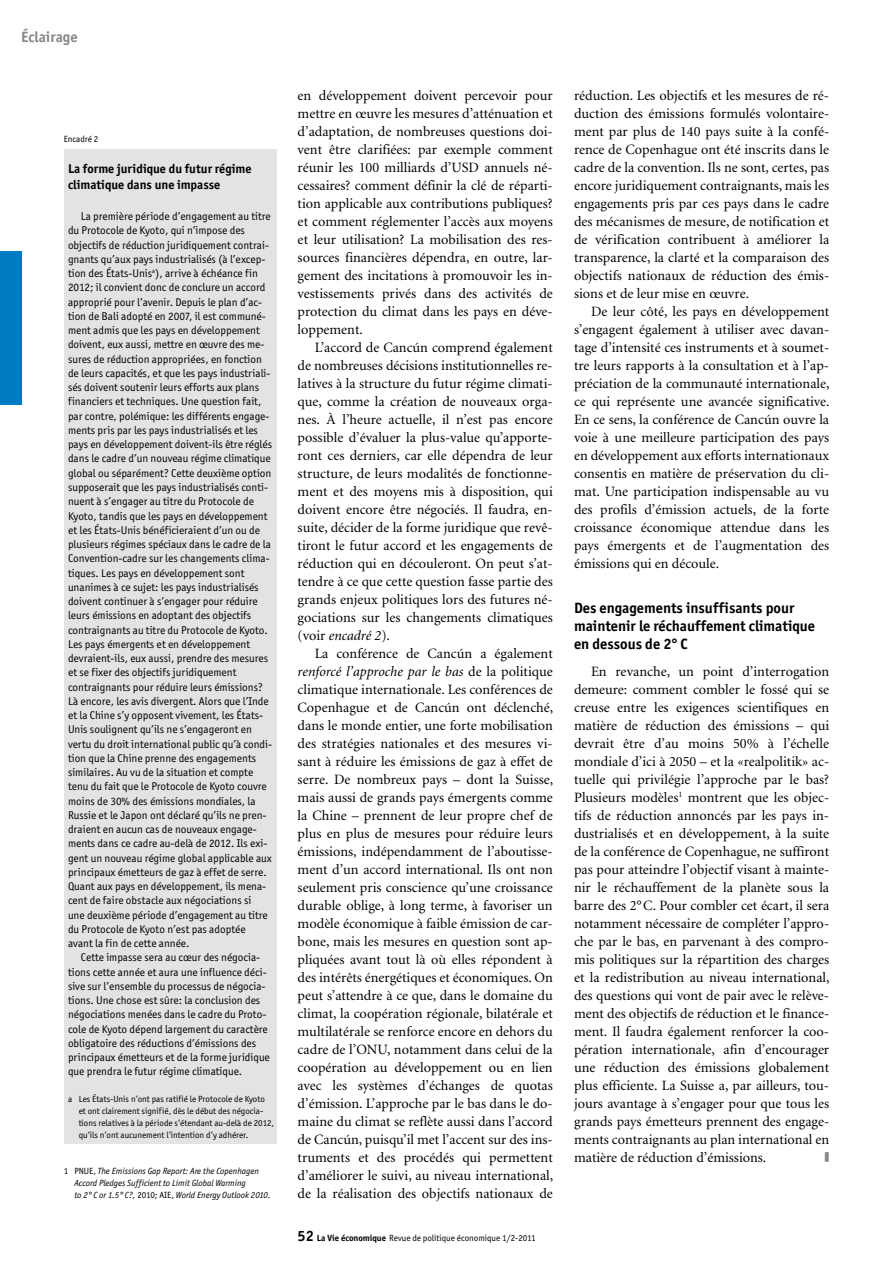
<style>
.page{position:relative;width:893px;height:1263px;background:#fff}
.page>*{position:absolute;margin:0;border:0;box-sizing:border-box;transform-origin:0 0}
.t1{font:700 15px/18px "Officina San ITC";color:#000}
.t2{font:700 15px "Officina San ITC";color:#868786}
.t3{font:14.25px/18px "Minion";color:#000;text-align:justify}
.t4{font:700 12.75px/16.5px "Officina San ITC";color:#000}
.t5{font:12px "Universal Newswith Comm Pi";color:#868786;scale:.4 1}
.t6{font:11.25px/14.2px "Officina San ITC";color:#000}
.t7{font:9px/12px "Officina San ITC";color:#000}
.t8{font:italic 9px/12px "Officina San ITC";color:#000}
.s1{font-style:normal}
.s2{font-style:italic}
.s3{font-weight:700;font-size:15px}
.s4{font-weight:700}
</style>
<div class="page">
<div style="left:0;top:252px;width:21px;height:153px;background:#007ac3"></div>
<div style="left:64px;top:150px;width:212px;height:994px;background:#e3e3e3"></div>
<p class="t2" style="left:21px;top:27px;width:58px">Éclairage</p>
<p class="t7" style="left:64px;top:132px;width:36px">Encadré 2</p>
<p class="t4" style="left:68px;top:160px;width:185px">La forme juridique du futur régime climatique dans une impasse</p>
<p class="t6" style="left:68px;top:209px;width:206px;text-indent:13px">La première période d’engagement au titre du Protocole de Kyoto, qui n’impose des objectifs de réduction juridiquement contrai&shy;gnants qu’aux pays industrialisés (à l’excep&shy;tion des États-Unis<sup>a</sup>), arrive à échéance fin 2012; il convient donc de conclure un accord approprié pour l’avenir. Depuis le plan d’ac&shy;tion de Bali adopté en 2007, il est communé&shy;ment admis que les pays en développement doivent, eux aussi, mettre en œuvre des me&shy;sures de réduction appropriées, en fonction de leurs capacités, et que les pays industriali&shy;sés doivent soutenir leurs efforts aux plans financiers et techniques. Une question fait, par contre, polémique: les différents engage&shy;ments pris par les pays industrialisés et les pays en développement doivent-ils être réglés dans le cadre d’un nouveau régime climatique global ou séparément? Cette deuxième option supposerait que les pays industrialisés conti&shy;nuent à s’engager au titre du Protocole de Kyoto, tandis que les pays en développement et les États-Unis bénéficieraient d’un ou de plusieurs régimes spéciaux dans le cadre de la Convention-cadre sur les changements clima&shy;tiques. Les pays en développement sont unanimes à ce sujet: les pays industrialisés doivent continuer à s’engager pour réduire leurs émissions en adoptant des objectifs contraignants au titre du Protocole de Kyoto.<br>Les pays émergents et en développement devraient-ils, eux aussi, prendre des mesures et se fixer des objectifs juridiquement contraignants pour réduire leurs émissions?<br>Là encore, les avis divergent. Alors que l’Inde et la Chine s’y opposent vivement, les États-Unis soulignent qu’ils ne s’engageront en vertu du droit international public qu’à condi&shy;tion que la Chine prenne des engagements similaires. Au vu de la situation et compte tenu du fait que le Protocole de Kyoto couvre moins de 30% des émissions mondiales, la Russie et le Japon ont déclaré qu’ils ne pren&shy;draient en aucun cas de nouveaux engage&shy;ments dans ce cadre au-delà de 2012. Ils exi&shy;gent un nouveau régime global applicable aux principaux émetteurs de gaz à effet de serre.<br>Quant aux pays en développement, ils mena&shy;cent de faire obstacle aux négociations si<br>une deuxième période d’engagement au titre du Protocole de Kyoto n’est pas adoptée avant la fin de cette année.</p>
<p class="t6" style="left:68px;top:950px;width:203px;text-indent:13px">Cette impasse sera au cœur des négocia&shy;tions cette année et aura une influence déci&shy;sive sur l’ensemble du processus de négocia&shy;tions. Une chose est sûre: la conclusion des négociations menées dans le cadre du Proto&shy;cole de Kyoto dépend largement du caractère obligatoire des réductions d’émissions des principaux émetteurs et de la forme juridique que prendra le futur régime climatique.</p>
<p class="t7" style="left:79px;top:1092px;width:197px;text-indent:-11px">a Les États-Unis n’ont pas ratifié le Protocole de Kyoto et ont clairement signifié, dès le début des négocia&shy;tions relatives à la période s’étendant au-delà de 2012, qu’ils n’ont aucunement l’intention d’y adhérer.</p>
<p class="t8" style="left:74px;top:1164px;width:198px;text-indent:-11px"><span class="s1">1 PNUE,</span> The Emissions Gap Report: Are the Copenhagen<br>Accord Pledges Sufficient to Limit Global Warming<br>to 2°C or 1.5° C?, <span class="s1">2010; AIE,</span> World Energy Outlook 2010.</p>
<p class="t3" style="left:298px;top:86px;width:257px">en développement doivent percevoir pour mettre en œuvre les mesures d’atténuation et d’adaptation, de nombreuses questions doi&shy;vent être clarifiées: par exemple comment réunir les 100 milliards d’USD annuels né&shy;cessaires? comment définir la clé de réparti&shy;tion applicable aux contributions publiques? et comment réglementer l’accès aux moyens et leur utilisation? La mobilisation des res&shy;sources financières dépendra, en outre, lar&shy;gement des incitations à promouvoir les in&shy;vestissements privés dans des activités de protection du climat dans les pays en déve&shy;loppement.</p>
<p class="t3" style="left:298px;top:338px;width:257px;text-indent:17px">L’accord de Cancún comprend également de nombreuses décisions institutionnelles re&shy;latives à la structure du futur régime climati&shy;que, comme la création de nouveaux orga&shy;nes. À l’heure actuelle, il n’est pas encore possible d’évaluer la plus-value qu’apporte&shy;ront ces derniers, car elle dépendra de leur structure, de leurs modalités de fonctionne&shy;ment et des moyens mis à disposition, qui doivent encore être négociés. Il faudra, en&shy;suite, décider de la forme juridique que revê&shy;tiront le futur accord et les engagements de réduction qui en découleront. On peut s’at&shy;tendre à ce que cette question fasse partie des grands enjeux politiques lors des futures né&shy;gociations sur les changements climatiques (voir <span class="s2">encadré 2</span>).</p>
<p class="t3" style="left:298px;top:644px;width:257px;text-indent:17px">La conférence de Cancún a également <span class="s2">renforcé l’approche par le bas</span> de la politique climatique internationale. Les conférences de Copenhague et de Cancún ont déclenché, dans le monde entier, une forte mobilisation des stratégies nationales et des mesures vi&shy;sant à réduire les émissions de gaz à effet de serre. De nombreux pays – dont la Suisse, mais aussi de grands pays émergents comme la Chine – prennent de leur propre chef de plus en plus de mesures pour réduire leurs émissions, indépendamment de l’aboutisse&shy;ment d’un accord international. Ils ont non seulement pris conscience qu’une croissance durable oblige, à long terme, à favoriser un modèle économique à faible émission de car&shy;bone, mais les mesures en question sont ap&shy;pliquées avant tout là où elles répondent à des intérêts énergétiques et économiques. On peut s’attendre à ce que, dans le domaine du climat, la coopération régionale, bilatérale et multilatérale se renforce encore en dehors du cadre de l’ONU, notamment dans celui de la coopération au développement ou en lien avec les systèmes d’échanges de quotas d’émission. L’approche par le bas dans le do&shy;maine du climat se reflète aussi dans l’accord de Cancún, puisqu’il met l’accent sur des ins&shy;truments et des procédés qui permettent d’améliorer le suivi, au niveau international, de la réalisation des objectifs nationaux de</p>
<p class="t7" style="left:298px;top:1232px;width:240px"><span class="s3">52</span> <span class="s4">La Vie économique</span> Revue de politique économique 1/2-2011</p>
<p class="t3" style="left:574px;top:86px;width:257px">réduction. Les objectifs et les mesures de ré&shy;duction des émissions formulés volontaire&shy;ment par plus de 140 pays suite à la confé&shy;rence de Copenhague ont été inscrits dans le cadre de la convention. Ils ne sont, certes, pas encore juridiquement contraignants, mais les engagements pris par ces pays dans le cadre des mécanismes de mesure, de notification et de vérification contribuent à améliorer la transparence, la clarté et la comparaison des objectifs nationaux de réduction des émis&shy;sions et de leur mise en œuvre.</p>
<p class="t3" style="left:574px;top:302px;width:257px;text-align:left;text-indent:17px">De leur côté, les pays en développement s’engagent également à utiliser avec davan&shy;tage d’intensité ces instruments et à soumet&shy;tre leurs rapports à la consultation et à l’ap&shy;préciation de la communauté internationale, ce qui représente une avancée significative.<br>En ce sens, la conférence de Cancún ouvre la voie à une meilleure participation des pays en développement aux efforts internationaux consentis en matière de préservation du cli&shy;mat. Une participation indispensable au vu des profils d’émission actuels, de la forte croissance économique attendue dans les pays émergents et de l’augmentation des émissions qui en découle.</p>
<p class="t1" style="left:574px;top:598px;width:243px">Des engagements insuffisants pour maintenir le réchauffement climatique en dessous de 2°C</p>
<p class="t3" style="left:574px;top:662px;width:257px;text-indent:17px">En revanche, un point d’interrogation demeure: comment combler le fossé qui se creuse entre les exigences scientifiques en matière de réduction des émissions – qui devrait être d’au moins 50% à l’échelle mondiale d’ici à 2050 – et la «realpolitik» ac&shy;tuelle qui privilégie l’approche par le bas?<br>Plusieurs modèles<sup>1</sup> montrent que les objec&shy;tifs de réduction annoncés par les pays in&shy;dustrialisés et en développement, à la suite de la conférence de Copenhague, ne suffiront pas pour atteindre l’objectif visant à mainte&shy;nir le réchauffement de la planète sous la barre des 2°C. Pour combler cet écart, il sera notamment nécessaire de compléter l’appro&shy;che par le bas, en parvenant à des compro&shy;mis politiques sur la répartition des charges et la redistribution au niveau international, des questions qui vont de pair avec le relève&shy;ment des objectifs de réduction et le finance&shy;ment. Il faudra également renforcer la coo&shy;pération internationale, afin d’encourager une réduction des émissions globalement plus efficiente. La Suisse a, par ailleurs, tou&shy;jours avantage à s’engager pour que tous les grands pays émetteurs prennent des engage&shy;ments contraignants au plan international en matière de réduction d’émissions.</p>
<p class="t5" style="left:825px;top:1152px;width:12px">m</p>
</div>
